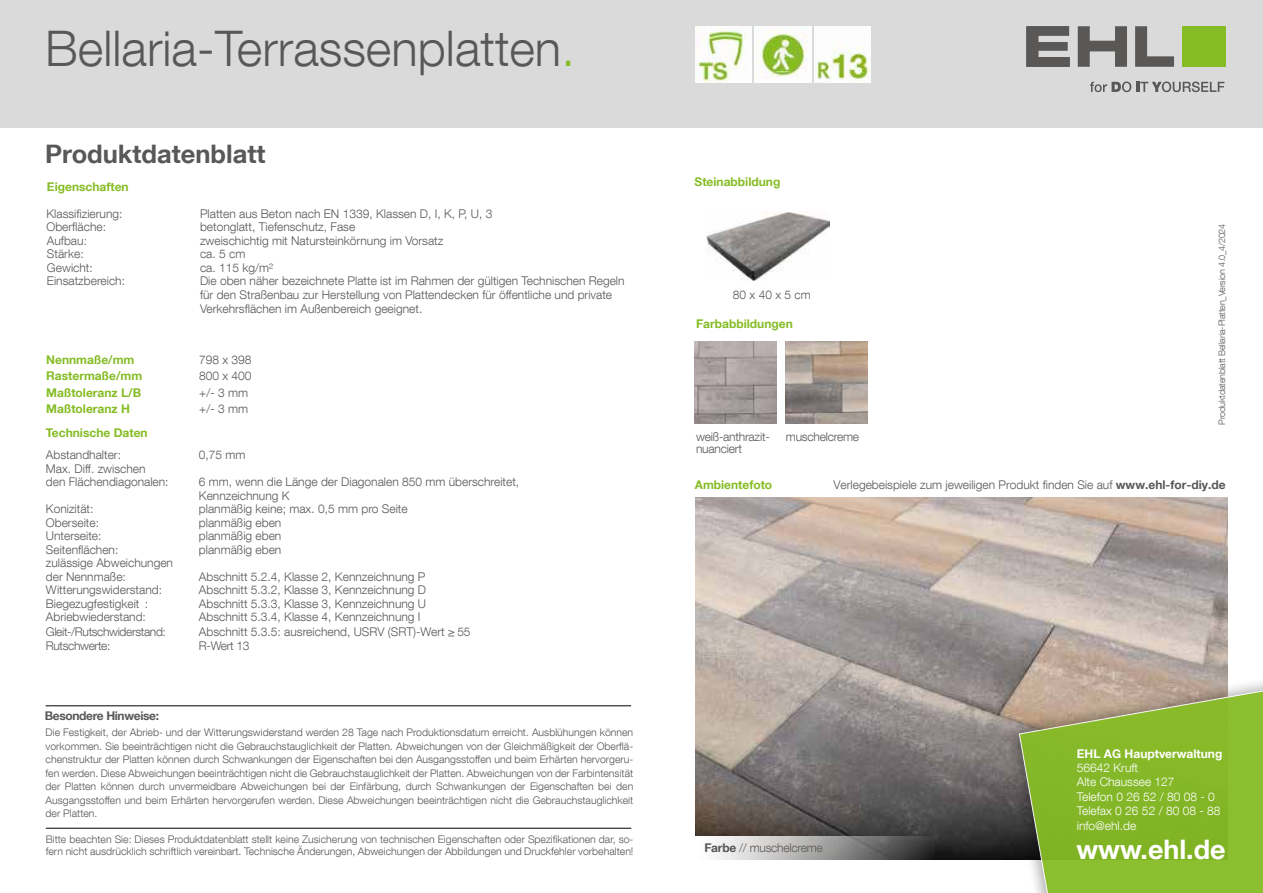
<style>
.page{position:relative;width:1263px;height:893px;background:#fff}
.page>*{position:absolute;margin:0;border:0;box-sizing:border-box;transform-origin:0 0}
.t1{font:300 49.05px "Helvetica Neue LT Com";color:#595857}
.t2{font:700 26.85px "Helvetica Neue LT Com";color:#fff}
.t3{font:700 25.5px "Helvetica Neue LT Com";color:#595857}
.t4{font:300 12px/16.5px "Helvetica Neue LT Com";color:#595857}
.t5{font:700 12px/16.5px "Helvetica Neue LT Com";color:#86bc25}
.t6{font:300 12px/14.4px "Helvetica Neue LT Com";color:#fff}
.t7{font:300 12px "Helvetica Neue LT Com";letter-spacing:-.02em;color:#595857}
.t8{font:300 12px "Helvetica Neue LT Com";letter-spacing:-.03em;color:#595857}
.t9{font:700 12px "Helvetica Neue LT Com";color:#fff}
.t10{font:700 12px "Helvetica Neue LT Com";letter-spacing:-.03em;color:#595857}
.t11{font:300 10.5px/13.5px "Helvetica Neue LT Com";color:#595857;text-align:justify}
.t12{font:300 9px "Helvetica Neue LT Com";letter-spacing:-.02em;color:#595857}
.s1{color:#86bc25}
.s2{font-weight:700}
</style>
<div class="page">
<div style="left:0;top:0;width:1263px;height:128px;background:#dadada"></div>
<svg style="left:1026px;top:26px;width:44px;height:41px"></svg>
<svg style="left:1078px;top:26px;width:49px;height:41px"></svg>
<svg style="left:1135px;top:26px;width:39px;height:41px"></svg>
<div style="left:1182px;top:26px;width:43px;height:41px;background:#86bc25"></div>
<svg style="left:1090px;top:82px;width:134px;height:10px"></svg>
<img style="left:695px;top:497px;width:532px;height:362px">
<div style="left:1003px;top:671px;width:260px;height:222px;background:#000;opacity:.35"></div>
<svg style="left:1018px;top:684px;width:245px;height:209px;background:#8eb43d"></svg>
<svg style="left:695px;top:836px;width:240px;height:24px;background:#a0a09f"></svg>
<hr style="left:46px;top:705px;width:585px;height:1px;background:#000">
<img style="left:706px;top:212px;width:123px;height:69px">
<hr style="left:46px;top:828px;width:585px;height:1px;background:#000">
<img style="left:786px;top:341px;width:82px;height:82px">
<img style="left:694px;top:341px;width:82px;height:82px">
<img style="left:814px;top:26px;width:56px;height:56px">
<img style="left:695px;top:26px;width:56px;height:56px">
<img style="left:755px;top:26px;width:56px;height:56px">
<h1 class="t1" style="left:45px;top:19px;width:531px">Bellaria-Terrassenplatten<span class="s1">.</span></h1>
<h3 class="t3" style="left:45px;top:138px;width:222px">Produktdatenblatt</h3>
<p class="t5" style="left:47px;top:178px;width:83px">Eigenschaften</p>
<p class="t4" style="left:46px;top:205px;width:77px">Klassifizierung:</p>
<p class="t4" style="left:200px;top:205px;width:294px">Platten aus Beton nach EN 1339, Klassen D, I, K, P, U, 3</p>
<p class="t4" style="left:46px;top:218px;width:61px">Oberfläche:</p>
<p class="t4" style="left:200px;top:218px;width:157px">betonglatt, Tiefenschutz, Fase</p>
<p class="t4" style="left:47px;top:232px;width:42px">Aufbau:</p>
<p class="t4" style="left:200px;top:232px;width:245px">zweischichtig mit Natursteinkörnung im Vorsatz</p>
<p class="t4" style="left:47px;top:245px;width:38px">Stärke:</p>
<p class="t4" style="left:200px;top:245px;width:47px">ca. 5 cm</p>
<p class="t4" style="left:47px;top:259px;width:47px">Gewicht:</p>
<p class="t4" style="left:200px;top:259px;width:75px">ca. 115 kg/m²</p>
<p class="t4" style="left:47px;top:272px;width:80px">Einsatzbereich:</p>
<p class="t4" style="left:200px;top:274px;width:426px;line-height:14px">Die oben näher bezeichnete Platte ist im Rahmen der gültigen Technischen Regeln für den Straßenbau zur Herstellung von Plattendecken für öffentliche und private<br>Verkehrsflächen im Außenbereich geeignet.</p>
<p class="t4" style="left:199px;top:351px;width:54px">798 x 398<br>800 x 400 +/- 3 mm +/- 3 mm</p>
<p class="t5" style="left:46px;top:351px;width:97px">Nennmaße/mm<br>Rastermaße/mm<br>Maßtoleranz L/B<br>Maßtoleranz H</p>
<p class="t5" style="left:46px;top:424px;width:103px">Technische Daten</p>
<p class="t4" style="left:46px;top:446px;width:77px">Abstandhalter:</p>
<p class="t4" style="left:199px;top:446px;width:48px">0,75 mm</p>
<p class="t4" style="left:46px;top:461px;width:124px;line-height:13.5px">Max. Diff. zwischen<br>den Flächendiagonalen:</p>
<p class="t4" style="left:199px;top:475px;width:322px;line-height:13.5px">6 mm, wenn die Länge der Diagonalen 850 mm überschreitet,<br>Kennzeichnung K</p>
<p class="t4" style="left:46px;top:500px;width:49px">Konizität:</p>
<p class="t4" style="left:199px;top:500px;width:210px">planmäßig keine; max. 0,5 mm pro Seite</p>
<p class="t4" style="left:46px;top:514px;width:55px">Oberseite:</p>
<p class="t4" style="left:199px;top:514px;width:84px">planmäßig eben</p>
<p class="t4" style="left:46px;top:527px;width:57px">Unterseite:</p>
<p class="t4" style="left:199px;top:527px;width:84px">planmäßig eben</p>
<p class="t4" style="left:46px;top:541px;width:74px">Seitenflächen:</p>
<p class="t4" style="left:199px;top:541px;width:84px">planmäßig eben</p>
<p class="t4" style="left:46px;top:556px;width:129px;line-height:13.5px">zulässige Abweichungen der Nennmaße:</p>
<p class="t4" style="left:199px;top:568px;width:228px">Abschnitt 5.2.4, Klasse 2, Kennzeichnung P</p>
<p class="t4" style="left:46px;top:581px;width:118px">Witterungswiderstand:</p>
<p class="t4" style="left:199px;top:581px;width:229px">Abschnitt 5.3.2, Klasse 3, Kennzeichnung D</p>
<p class="t4" style="left:46px;top:595px;width:104px">Biegezugfestigkeit :</p>
<p class="t4" style="left:199px;top:595px;width:229px">Abschnitt 5.3.3, Klasse 3, Kennzeichnung U</p>
<p class="t4" style="left:46px;top:608px;width:102px">Abriebwiederstand:</p>
<p class="t4" style="left:199px;top:608px;width:223px">Abschnitt 5.3.4, Klasse 4, Kennzeichnung I</p>
<p class="t8" style="left:46px;top:624px;width:121px">Gleit-/Rutschwiderstand:</p>
<p class="t4" style="left:199px;top:623px;width:273px">Abschnitt 5.3.5: ausreichend, USRV (SRT)-Wert ≥ 55</p>
<p class="t8" style="left:46px;top:638px;width:66px">Rutschwerte:</p>
<p class="t4" style="left:199px;top:637px;width:52px">R-Wert 13</p>
<p class="t10" style="left:45px;top:708px;width:116px">Besondere Hinweise:</p>
<p class="t11" style="left:46px;top:726px;width:589px">Die Festigkeit, der Abrieb- und der Witterungswiderstand werden 28 Tage nach Produktionsdatum erreicht. Ausblühungen können vorkommen. Sie beeinträchtigen nicht die Gebrauchstauglichkeit der Platten. Abweichungen von der Gleichmäßigkeit der Oberflä&shy;chenstruktur der Platten können durch Schwankungen der Eigenschaften bei den Ausgangsstoffen und beim Erhärten hervorgeru&shy;fen werden. Diese Abweichungen beeinträchtigen nicht die Gebrauchstauglichkeit der Platten. Abweichungen von der Farbintensität der Platten können durch unvermeidbare Abweichungen bei der Einfärbung, durch Schwankungen der Eigenschaften bei den Ausgangsstoffen und beim Erhärten hervorgerufen werden. Diese Abweichungen beeinträchtigen nicht die Gebrauchstauglichkeit der Platten.</p>
<p class="t11" style="left:46px;top:833px;width:589px;line-height:12px">Bitte beachten Sie: Dieses Produktdatenblatt stellt keine Zusicherung von technischen Eigenschaften oder Spezifikationen dar, so&shy;fern nicht ausdrücklich schriftlich vereinbart. Technische Änderungen, Abweichungen der Abbildungen und Druckfehler vorbehalten!</p>
<p class="t5" style="left:695px;top:173px;width:87px">Steinabbildung</p>
<p class="t4" style="left:733px;top:286px;width:79px">80 x 40 x 5 cm</p>
<p class="t5" style="left:696px;top:315px;width:98px">Farbabbildungen</p>
<p class="t7" style="left:696px;top:429px;width:75px">weiß-anthrazit-</p>
<p class="t7" style="left:786px;top:429px;width:75px">muschelcreme</p>
<p class="t7" style="left:696px;top:441px;width:47px">nuanciert</p>
<p class="t12" style="left:1216px;top:424px;width:202px;rotate:-90deg">Produktdatenblatt Bellaria-Platten_Version 4.0_4/2024</p>
<p class="t5" style="left:695px;top:476px;width:79px">Ambientefoto</p>
<p class="t4" style="left:833px;top:476px;width:394px">Verlegebeispiele zum jeweiligen Produkt finden Sie auf <span class="s2">www.ehl-for-diy.de</span></p>
<p class="t9" style="left:1077px;top:746px;width:147px">EHL AG Hauptverwaltung</p>
<p class="t6" style="left:1077px;top:760px;width:145px">56642 Kruft<br>Alte Chaussee 127<br>Telefon 0 26 52 / 80 08 - 0<br>Telefax 0 26 52 / 80 08 - 88 info@ehl.de</p>
<p class="t7" style="left:704px;top:840px;width:120px"><span class="s2">Farbe</span> // muschelcreme</p>
<h2 class="t2" style="left:1076px;top:832px;width:151px">www.ehl.de</h2>
</div>
